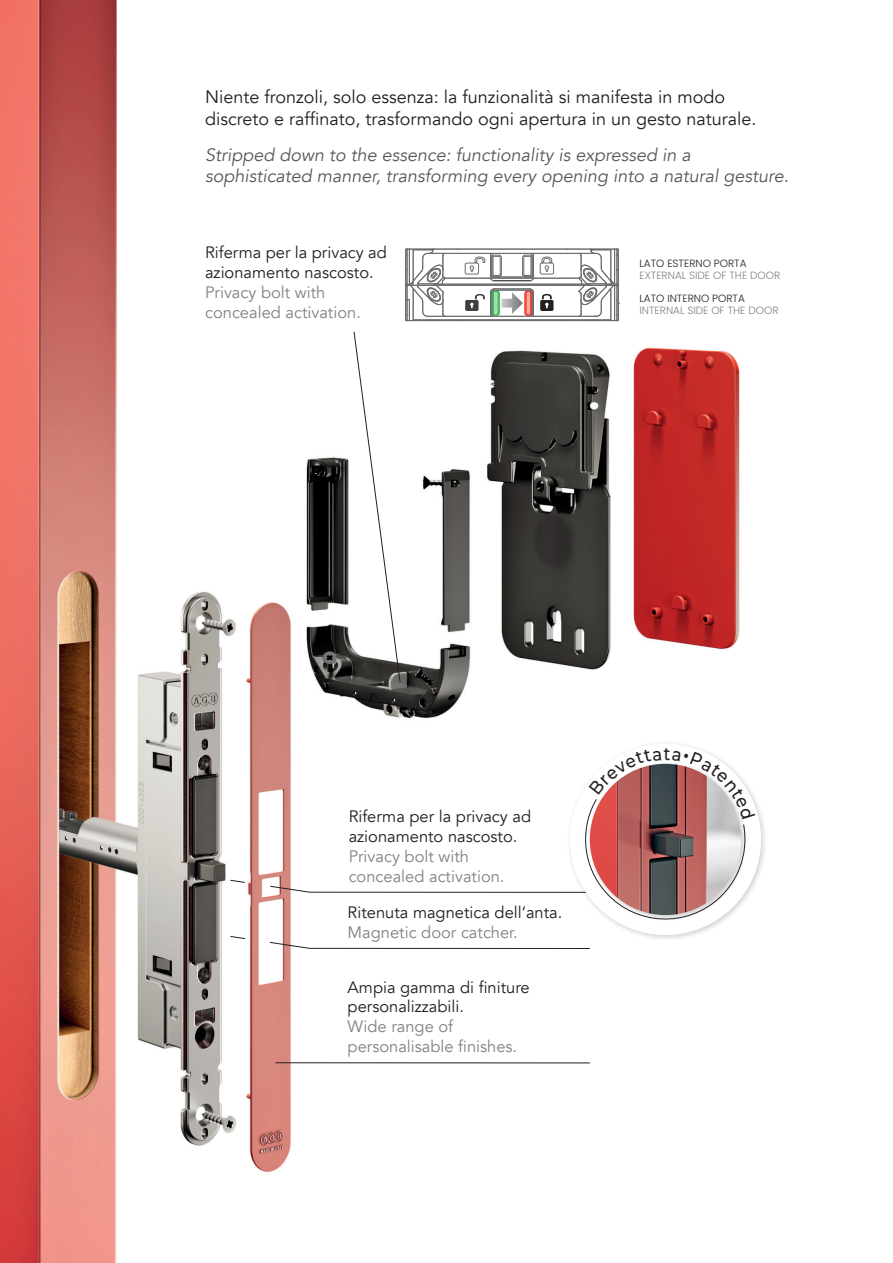
<style>
.page{position:relative;width:893px;height:1263px;background:#fff}
.page>*{position:absolute;margin:0;border:0;box-sizing:border-box;transform-origin:0 0}
.t1{font:18px/21.6px "Avenir";color:#231f20}
.t2{font:italic 18px/21.6px "Avenir";color:#57585a}
.t3{font:16.5px/19.8px "Avenir";color:#231f20}
.t4{font:16.5px/19.8px "Avenir";color:#808285}
.t5{font:300 10.5px "Poppins";color:#808285}
.t6{font:300 10.5px "Poppins";color:#231f20}
</style>
<div class="page">
<img style="left:0;top:0;width:740px;height:1263px">
<svg style="left:197px;top:853px;width:16px;height:3px"></svg>
<svg style="left:230px;top:880px;width:15px;height:3px"></svg>
<svg style="left:230px;top:936px;width:15px;height:3px"></svg>
<hr style="left:275px;top:1062px;width:315px;height:1px;background:#231f20">
<svg style="left:405px;top:249px;width:214px;height:72px"></svg>
<svg style="left:353px;top:331px;width:48px;height:352px"></svg>
<svg style="left:269px;top:942px;width:321px;height:7px"></svg>
<div style="left:566px;top:740px;width:202px;height:202px;background:#231f20;opacity:.2"></div>
<svg style="left:270px;top:748px;width:485px;height:181px"></svg>
<p class="t1" style="left:205px;top:86px;width:553px">Niente fronzoli, solo essenza: la funzionalità si manifesta in modo discreto e raffinato, trasformando ogni apertura in un gesto naturale.</p>
<p class="t2" style="left:205px;top:144px;width:585px">Stripped down to the essence: functionality is expressed in a sophisticated manner, transforming every opening into a natural gesture.</p>
<p class="t3" style="left:205px;top:243px;width:183px">Riferma per la privacy ad azionamento nascosto.</p>
<p class="t4" style="left:205px;top:283px;width:157px">Privacy bolt with concealed activation.</p>
<p class="t6" style="left:639px;top:257px;width:109px">LATO ESTERNO PORTA</p>
<p class="t5" style="left:639px;top:269px;width:142px">EXTERNAL SIDE OF THE DOOR</p>
<p class="t6" style="left:639px;top:292px;width:107px">LATO INTERNO PORTA</p>
<p class="t5" style="left:639px;top:304px;width:141px">INTERNAL SIDE OF THE DOOR</p>
<p class="t3" style="left:349px;top:807px;width:184px">Riferma per la privacy ad azionamento nascosto.</p>
<p class="t4" style="left:349px;top:847px;width:157px">Privacy bolt with concealed activation.</p>
<p class="t3" style="left:348px;top:903px;width:216px">Ritenuta magnetica dell’anta.</p>
<p class="t4" style="left:348px;top:923px;width:172px">Magnetic door catcher.</p>
<p class="t3" style="left:348px;top:977px;width:184px">Ampia gamma di finiture personalizzabili.</p>
<p class="t4" style="left:348px;top:1017px;width:171px">Wide range of personalisable finishes.</p>
</div>
